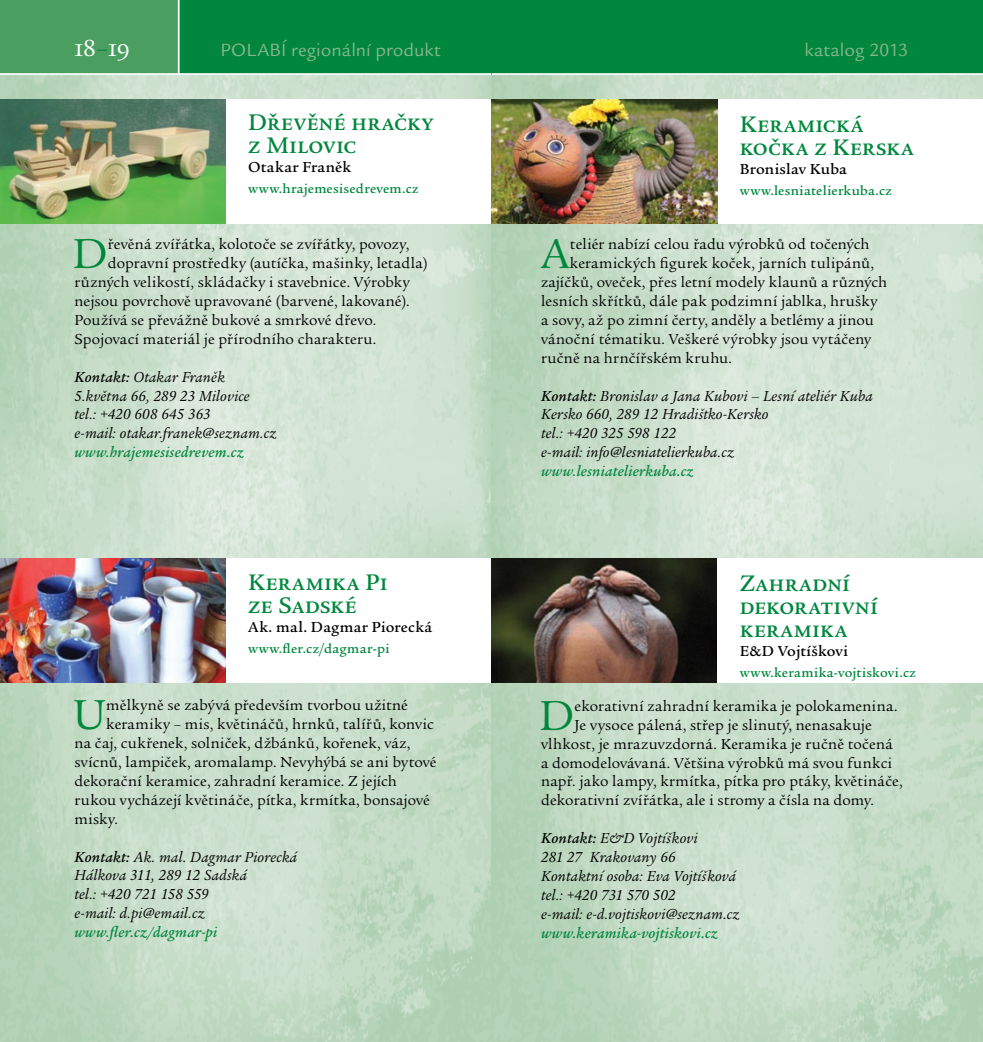
<style>
.page{position:relative;width:983px;height:1042px;background:#fff}
.page>*{position:absolute;margin:0;border:0;box-sizing:border-box;transform-origin:0 0}
.t1{font:45.5px "Legacy Serif Itc TOT";color:#00873d}
.t2{font:26.25px "Legacy Serif Itc SCTOT";color:#fff}
.t3{font:500 24.5px/22.8px "Legacy Serif Itc TOT";letter-spacing:.025em;color:#00873d}
.t4{font:19.25px "Legacy Sans Itc TOT";letter-spacing:.005em;color:#88b78d}
.t5{font:15.75px "Legacy Serif Itc TOT";letter-spacing:.015em;color:#000}
.t6{font:italic 15.75px/18.9px "Legacy Serif Itc TOT";letter-spacing:.01em;color:#000}
.t7{font:italic 500 15.75px "Legacy Serif Itc TOT";letter-spacing:.015em;color:#00873d}
.t8{font:500 15.75px "Legacy Serif Itc TOT";letter-spacing:.01em;color:#000}
.t9{font:500 14px "Legacy Serif Itc TOT";letter-spacing:.035em;color:#00873d}
.s1{color:#00873d}
.s2{font-weight:500}
</style>
<div class="page">
<img style="left:0;top:75px;width:982px;height:967px">
<div style="left:0;top:0;width:491px;height:74px;background:#4a9e5f"></div>
<div style="left:179px;top:0;width:312px;height:74px;background:#00873d"></div>
<hr style="left:178px;top:0;width:1px;height:75px;background:#fff">
<hr style="left:491px;top:0;width:1px;height:1042px;background:#000">
<hr style="left:0;top:73px;width:491px;height:2px;background:#fff">
<img style="left:0;top:558px;width:226px;height:124px">
<div style="left:226px;top:558px;width:265px;height:124px;background:#fff"></div>
<div style="left:226px;top:99px;width:265px;height:124px;background:#fff"></div>
<img style="left:0;top:99px;width:226px;height:124px">
<div style="left:491px;top:0;width:491px;height:74px;background:#00873d"></div>
<img style="left:492px;top:558px;width:225px;height:124px">
<div style="left:717px;top:558px;width:265px;height:124px;background:#fff"></div>
<div style="left:717px;top:99px;width:265px;height:124px;background:#fff"></div>
<img style="left:491px;top:99px;width:226px;height:124px">
<hr style="left:491px;top:73px;width:491px;height:2px;background:#fff">
<h2 class="t2" style="left:74px;top:32px;width:57px">18<span class="s1">–</span>19</h2>
<p class="t4" style="left:220px;top:38px;width:221px">POLABÍ regionální produkt</p>
<p class="t4" style="left:804px;top:38px;width:105px">katalog 2013</p>
<h3 class="t3" style="left:248px;top:112px;width:187px">Dřevěné hračky z Milovic</h3>
<p class="t8" style="left:248px;top:157px;width:104px">Otakar Franěk</p>
<p class="t9" style="left:248px;top:180px;width:172px">www.hrajemesisedrevem.cz</p>
<h1 class="t1" style="left:73px;top:227px;width:37px">D</h1>
<p class="t5" style="left:108px;top:235px;width:303px">řevěná zvířátka, kolotoče se zvířátky, povozy,</p>
<p class="t5" style="left:108px;top:254px;width:321px">dopravní prostředky (autíčka, mašinky, letadla)</p>
<p class="t5" style="left:74px;top:273px;width:337px">různých velikostí, skládačky i stavebnice. Výrobky</p>
<p class="t5" style="left:74px;top:292px;width:337px">nejsou povrchově upravované (barvené, lakované).</p>
<p class="t5" style="left:74px;top:311px;width:303px">Používá se převážně bukové a smrkové dřevo.</p>
<p class="t5" style="left:74px;top:330px;width:303px">Spojovací materiál je přírodního charakteru.</p>
<p class="t6" style="left:74px;top:367px;width:203px"><span class="s2">Kontakt:</span> Otakar Franěk<br>5.května 66, 289 23 Milovice<br>tel.: +420 608 645 363<br>e-mail: otakar.franek@seznam.cz</p>
<p class="t7" style="left:74px;top:443px;width:171px">www.hrajemesisedrevem.cz</p>
<h3 class="t3" style="left:248px;top:572px;width:141px">Keramika Pi ze Sadské</h3>
<p class="t8" style="left:248px;top:617px;width:185px">Ak. mal. Dagmar Piorecká</p>
<p class="t9" style="left:248px;top:640px;width:143px">www.fler.cz/dagmar-pi</p>
<h1 class="t1" style="left:73px;top:688px;width:34px">U</h1>
<p class="t5" style="left:106px;top:696px;width:303px">mělkyně se zabývá především tvorbou užitné</p>
<p class="t5" style="left:106px;top:715px;width:329px">keramiky – mis, květináčů, hrnků, talířů, konvic</p>
<p class="t5" style="left:74px;top:734px;width:337px">na čaj, cukřenek, solniček, džbánků, kořenek, váz,</p>
<p class="t5" style="left:74px;top:753px;width:363px">svícnů, lampiček, aromalamp. Nevyhýbá se ani bytové</p>
<p class="t5" style="left:74px;top:772px;width:324px">dekorační keramice, zahradní keramice. Z jejích</p>
<p class="t5" style="left:74px;top:790px;width:357px">rukou vycházejí květináče, pítka, krmítka, bonsajové</p>
<p class="t5" style="left:74px;top:809px;width:45px">misky.</p>
<p class="t6" style="left:74px;top:847px;width:224px"><span class="s2">Kontakt:</span> Ak. mal. Dagmar Piorecká<br>Hálkova 311, 289 12 Sadská<br>tel.: +420 721 158 559<br>e-mail: d.pi@email.cz</p>
<p class="t7" style="left:74px;top:922px;width:144px">www.fler.cz/dagmar-pi</p>
<h3 class="t3" style="left:739px;top:114px;width:176px">Keramická kočka z Kerska</h3>
<p class="t8" style="left:739px;top:160px;width:109px">Bronislav Kuba</p>
<p class="t9" style="left:739px;top:182px;width:154px">www.lesniatelierkuba.cz</p>
<h1 class="t1" style="left:541px;top:227px;width:30px">A</h1>
<p class="t5" style="left:569px;top:235px;width:301px">teliér nabízí celou řadu výrobků od točených</p>
<p class="t5" style="left:569px;top:254px;width:305px">keramických figurek koček, jarních tulipánů,</p>
<p class="t5" style="left:541px;top:273px;width:347px">zajíčků, oveček, přes letní modely klaunů a různých</p>
<p class="t5" style="left:541px;top:292px;width:338px">lesních skřítků, dále pak podzimní jablka, hrušky</p>
<p class="t5" style="left:541px;top:311px;width:334px">a sovy, až po zimní čerty, anděly a betlémy a jinou</p>
<p class="t5" style="left:541px;top:330px;width:331px">vánoční tématiku. Veškeré výrobky jsou vytáčeny</p>
<p class="t5" style="left:541px;top:349px;width:192px">ručně na hrnčířském kruhu.</p>
<p class="t6" style="left:541px;top:386px;width:333px"><span class="s2">Kontakt:</span> Bronislav a Jana Kubovi – Lesní ateliér Kuba Kersko 660, 289 12 Hradištko-Kersko<br>tel.: +420 325 598 122<br>e-mail: info@lesniatelierkuba.cz</p>
<p class="t7" style="left:541px;top:462px;width:154px">www.lesniatelierkuba.cz</p>
<h3 class="t3" style="left:739px;top:573px;width:140px">Zahradní dekorativní keramika</h3>
<p class="t8" style="left:739px;top:641px;width:110px">E&amp;D Vojtíškovi</p>
<p class="t9" style="left:739px;top:664px;width:177px">www.keramika-vojtiskovi.cz</p>
<h1 class="t1" style="left:539px;top:689px;width:37px">D</h1>
<p class="t5" style="left:574px;top:696px;width:324px">ekorativní zahradní keramika je polokamenina.</p>
<p class="t5" style="left:574px;top:715px;width:298px">Je vysoce pálená, střep je slinutý, nenasakuje</p>
<p class="t5" style="left:541px;top:734px;width:353px">vlhkost, je mrazuvzdorná. Keramika je ručně točená</p>
<p class="t5" style="left:541px;top:753px;width:352px">a domodelovávaná. Většina výrobků má svou funkci</p>
<p class="t5" style="left:541px;top:772px;width:363px">např. jako lampy, krmítka, pítka pro ptáky, květináče,</p>
<p class="t5" style="left:541px;top:791px;width:334px">dekorativní zvířátka, ale i stromy a čísla na domy.</p>
<p class="t6" style="left:541px;top:829px;width:200px"><span class="s2">Kontakt:</span> E&amp;D Vojtíškovi<br>281 27 Krakovany 66<br>Kontaktní osoba: Eva Vojtíšková tel.: +420 731 570 502<br>e-mail: e-d.vojtiskovi@seznam.cz</p>
<p class="t7" style="left:541px;top:923px;width:178px">www.keramika-vojtiskovi.cz</p>
</div>
